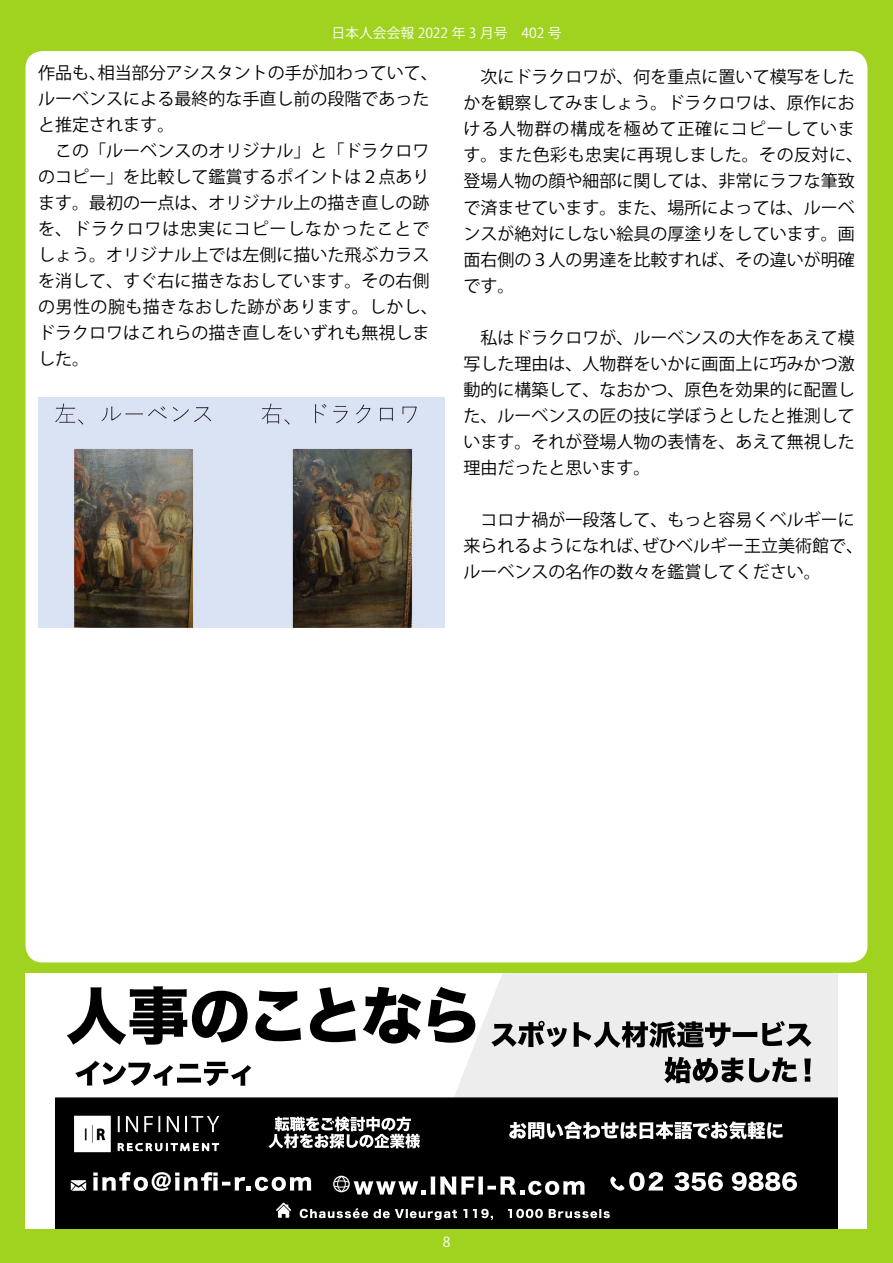
<style>
.page{position:relative;width:893px;height:1263px;background:#a0d220}
.page>*{position:absolute;margin:0;border:0;box-sizing:border-box;transform-origin:0 0}
.t1{font:800 22.35px "Ryo Gothic Plus N";color:#fff}
.t2{font:700 19.2px "Ryo Gothic Plus N";color:#fff}
.t3{font:500 18px "Ryo Gothic Plus N";color:#fff}
.t4{font:16.95px/26px "Koz Go Pr 6 N";color:#000}
.t5{font:13.8px "Koz Go Pr 6 N";color:#fff}
.t6{font:700 11.7px "Ryo Gothic Plus N";color:#fff}
</style>
<div class="page">
<div style="left:26px;top:51px;width:841px;height:911px;background:#fff;border-radius:17px"></div>
<img style="left:38px;top:398px;width:406px;height:229px">
<div style="left:26px;top:974px;width:841px;height:255px;background:#fff"></div>
<div style="left:811px;top:974px;width:27px;height:123px;background:#ededed"></div>
<div style="left:55px;top:1097px;width:783px;height:132px;background:#000"></div>
<svg style="left:300px;top:1208px;width:157px;height:12px"></svg>
<svg style="left:463px;top:1209px;width:4px;height:9px"></svg>
<svg style="left:473px;top:1209px;width:20px;height:11px"></svg>
<svg style="left:508px;top:1209px;width:35px;height:9px"></svg>
<svg style="left:549px;top:1209px;width:61px;height:9px"></svg>
<svg style="left:268px;top:1117px;width:152px;height:31px"></svg>
<svg style="left:93px;top:1172px;width:218px;height:19px"></svg>
<svg style="left:674px;top:1172px;width:49px;height:19px"></svg>
<svg style="left:732px;top:1172px;width:65px;height:19px"></svg>
<svg style="left:67px;top:986px;width:181px;height:59px"></svg>
<svg style="left:255px;top:990px;width:46px;height:51px"></svg>
<svg style="left:310px;top:987px;width:46px;height:55px"></svg>
<svg style="left:363px;top:987px;width:58px;height:56px"></svg>
<svg style="left:75px;top:1061px;width:176px;height:25px"></svg>
<svg style="left:428px;top:974px;width:383px;height:165px;background:#a4a4a4"></svg>
<svg style="left:333px;top:1176px;width:252px;height:19px"></svg>
<svg style="left:71px;top:1180px;width:15px;height:11px"></svg>
<svg style="left:276px;top:1202px;width:15px;height:16px"></svg>
<svg style="left:608px;top:1172px;width:55px;height:19px"></svg>
<img style="left:74px;top:1112px;width:147px;height:42px">
<p class="t5" style="left:331px;top:25px;width:232px">日本人会会報 2022 年 3 月号　402 号</p>
<p class="t4" style="left:38px;top:60px;width:401px">作品も、相当部分アシスタントの手が加わっていて、ルーベンスによる最終的な手直し前の段階であったと推定されます。<br>　この「ルーベンスのオリジナル」と「ドラクロワのコピー」を比較して鑑賞するポイントは２点あります。最初の一点は、オリジナル上の描き直しの跡を、ドラクロワは忠実にコピーしなかったことでしょう。オリジナル上では左側に描いた飛ぶカラスを消して、すぐ右に描きなおしています。その右側の男性の腕も描きなおした跡があります。しかし、ドラクロワはこれらの描き直しをいずれも無視しました。</p>
<p class="t4" style="left:463px;top:65px;width:401px">　次にドラクロワが、何を重点に置いて模写をしたかを観察してみましょう。ドラクロワは、原作における人物群の構成を極めて正確にコピーしています。また色彩も忠実に再現しました。その反対に、登場人物の顔や細部に関しては、非常にラフな筆致で済ませています。また、場所によっては、ルーベンスが絶対にしない絵具の厚塗りをしています。画面右側の３人の男達を比較すれば、その違いが明確です。</p>
<h1 class="t1" style="left:55px;top:73px;width:24px">●</h1>
<p class="t3" style="left:89px;top:113px;width:20px">●</p>
<p class="t6" style="left:816px;top:114px;width:13px">●</p>
<p class="t2" style="left:819px;top:129px;width:21px">●</p>
<p class="t4" style="left:463px;top:325px;width:393px;text-align:justify">　私はドラクロワが、ルーベンスの大作をあえて模写した理由は、人物群をいかに画面上に巧みかつ激動的に構築して、なおかつ、原色を効果的に配置した、ルーベンスの匠の技に学ぼうとしたと推測しています。それが登場人物の表情を、あえて無視した理由だったと思います。</p>
<p class="t4" style="left:463px;top:507px;width:401px">　コロナ禍が一段落して、もっと容易くベルギーに来られるようになれば、ぜひベルギー王立美術館で、ルーベンスの名作の数々を鑑賞してください。</p>
<p class="t5" style="left:443px;top:1234px;width:9px">8</p>
</div>
